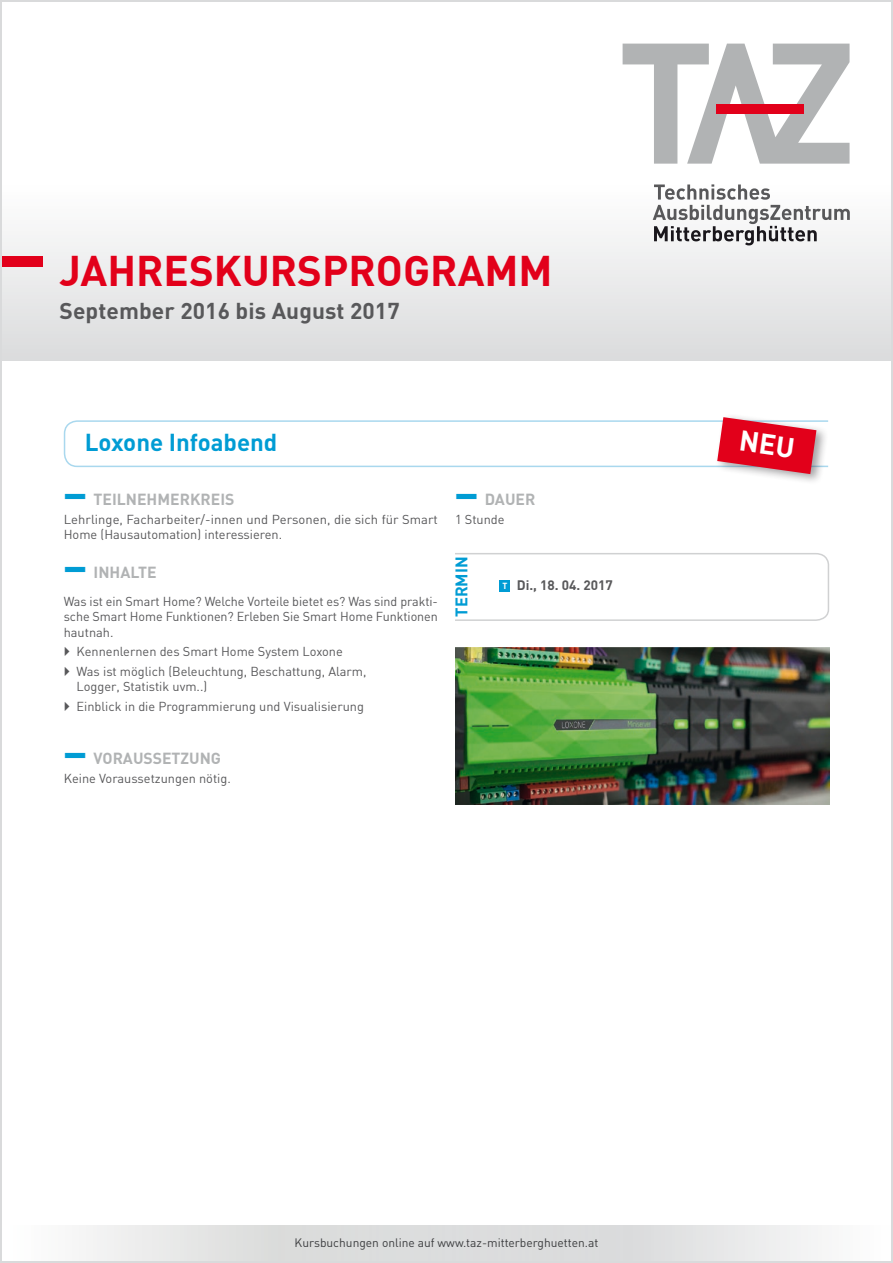
<style>
.page{position:relative;width:893px;height:1263px;background:#fff}
.page>*{position:absolute;margin:0;border:0;box-sizing:border-box;transform-origin:0 0}
.t1{font:700 42px "DIN";color:#e2001a}
.t2{font:700 40.95px "DIN";color:#009cd4;scale:.54 1}
.t3{font:700 24px "DIN";color:#009cd4}
.t4{font:700 22.5px "DIN";letter-spacing:.005em;color:#58585a}
.t5{font:700 16.5px "DIN";color:#009cd4}
.t6{font:700 15.75px "DIN";color:#b1b3b4}
.t7{font:700 13.5px "DIN";color:#58585a}
.t8{font:12.75px/15.3px "DIN";color:#58585a}
.t9{font:12px "DIN";color:#3d3e40}
.s1{font-size:8.7px;color:#fff}
</style>
<div class="page">
<div style="left:2px;top:2px;width:889px;height:359px;background:linear-gradient(to bottom,#fff,#e4e4e5)"></div>
<svg style="left:623px;top:44px;width:226px;height:120px"></svg>
<svg style="left:653px;top:184px;width:197px;height:61px"></svg>
<div style="left:716px;top:104px;width:87px;height:10px;background:#e2001a"></div>
<div style="left:2px;top:256px;width:41px;height:11px;background:#e2001a"></div>
<svg style="left:86px;top:1225px;width:732px;height:36px;background:#e1e2e2"></svg>
<svg style="left:455px;top:553px;width:374px;height:68px"></svg>
<div style="left:499px;top:580px;width:11px;height:11px;background:#009cd4"></div>
<img style="left:455px;top:648px;width:374px;height:156px">
<div style="left:715px;top:413px;width:114px;height:72px;background:#1a171c;opacity:.4"></div>
<svg style="left:63px;top:417px;width:766px;height:57px"></svg>
<h1 class="t1" style="left:60px;top:243px;width:495px">JAHRESKURSPROGRAMM</h1>
<h3 class="t4" style="left:60px;top:296px;width:342px">September 2016 bis August 2017</h3>
<h3 class="t3" style="left:85px;top:427px;width:194px">Loxone Infoabend</h3>
<h2 class="t2" style="left:64px;top:466px;width:44px">—</h2>
<p class="t6" style="left:94px;top:489px;width:142px">TEILNEHMERKREIS</p>
<p class="t8" style="left:64px;top:512px;width:376px">Lehrlinge, Facharbeiter/-innen und Personen, die sich für Smart<br>Home (Hausautomation) interessieren.</p>
<h2 class="t2" style="left:64px;top:539px;width:44px">—</h2>
<p class="t6" style="left:94px;top:562px;width:65px">INHALTE</p>
<p class="t8" style="left:64px;top:593px;width:376px;text-align:justify">Was ist ein Smart Home? Welche Vorteile bietet es? Was sind prakti&shy;sche Smart Home Funktionen? Erleben Sie Smart Home Funktionen hautnah.</p>
<p class="t8" style="left:77px;top:641px;width:292px;line-height:19.5px">Kennenlernen des Smart Home System Loxone<br>Was ist möglich (Beleuchtung, Beschattung, Alarm,</p>
<p class="t8" style="left:77px;top:676px;width:289px;line-height:19.5px">Logger, Statistik uvm..)<br>Einblick in die Programmierung und Visualisierung</p>
<h2 class="t2" style="left:64px;top:725px;width:44px">—</h2>
<p class="t6" style="left:94px;top:748px;width:129px">VORAUSSETZUNG</p>
<p class="t8" style="left:64px;top:771px;width:169px">Keine Voraussetzungen nötig.</p>
<h2 class="t2" style="left:455px;top:466px;width:44px">—</h2>
<p class="t6" style="left:485px;top:489px;width:52px">DAUER</p>
<p class="t8" style="left:455px;top:512px;width:51px">1 Stunde</p>
<p class="t5" style="left:451px;top:617px;width:62px;rotate:-90deg">TERMIN</p>
<p class="t7" style="left:502px;top:577px;width:112px"><span class="s1">T</span> Di., 18. 04. 2017</p>
<p class="t9" style="left:295px;top:1235px;width:305px">Kursbuchungen online auf www.taz-mitterberghuetten.at</p>
</div>
